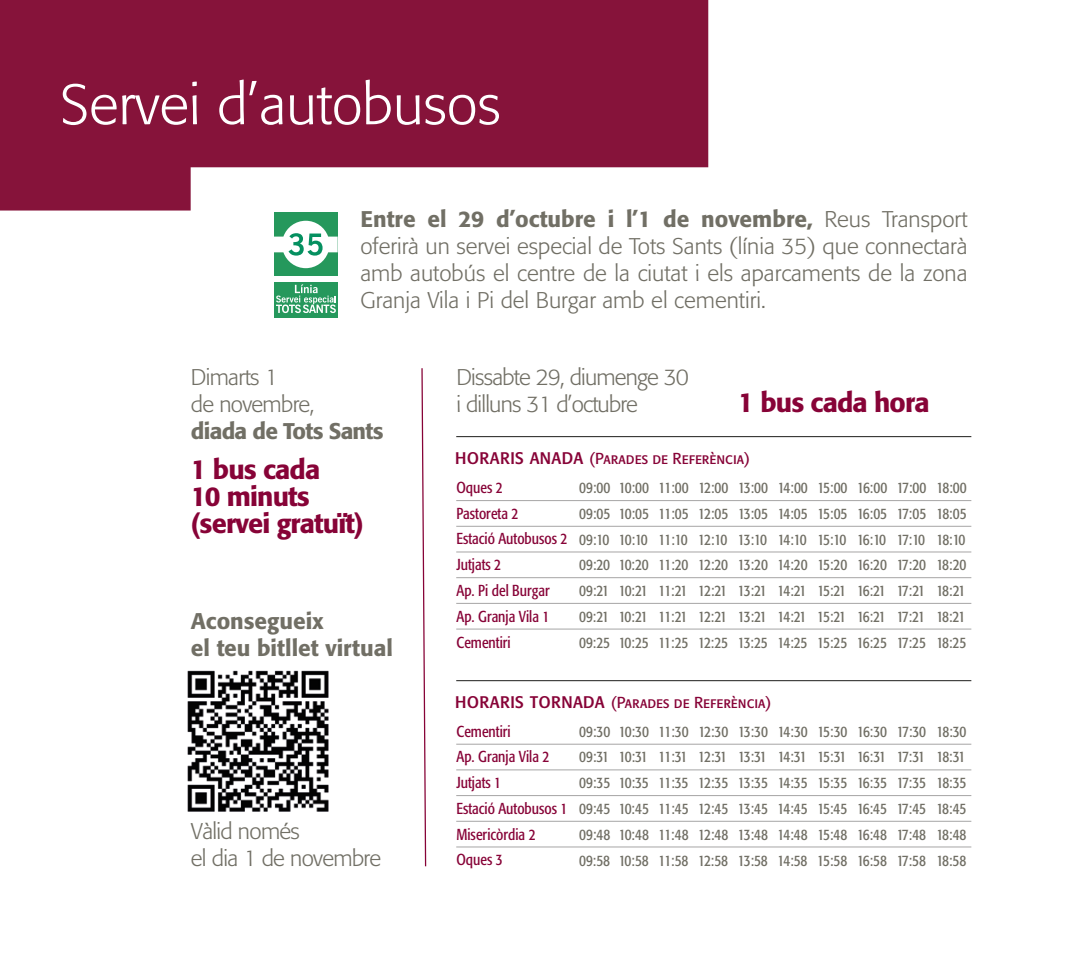
<style>
.page{position:relative;width:1072px;height:957px;background:#fff}
.page>*{position:absolute;margin:0;border:0;box-sizing:border-box;transform-origin:0 0}
.t1{font:300 56.25px "Formata";color:#fff}
.t2{font:500 27px/27px "Formata";letter-spacing:-.03em;color:#870337}
.t3{font:300 22.5px/27px "Formata";letter-spacing:-.03em;color:#716f65}
.t4{font:500 22.5px/27px "Formata";color:#716f65}
.t5{font:500 22.5px "Formata";letter-spacing:-.03em;color:#716f65}
.t6{font:condensed 15.75px/25.9px "Formata";letter-spacing:-.07em;color:#716f65;text-align:justify;scale:.96 1}
.t7{font:condensed 15.75px/25.9px "Formata";color:#870337;scale:.96 1}
.t8{font:15.75px "Formata Regular SC";color:#870337;scale:.96 1}
.s1{font-weight:500}
.s2{font-size:21.38px}
</style>
<div class="page">
<svg style="left:0;top:0;width:708px;height:210px;background:#973657"></svg>
<div style="left:274px;top:213px;width:64px;height:63px;background:#25985c"></div>
<svg style="left:274px;top:221px;width:64px;height:47px"></svg>
<div style="left:274px;top:283px;width:64px;height:35px;background:#25985c"></div>
<svg style="left:276px;top:284px;width:60px;height:29px"></svg>
<svg style="left:421px;top:368px;width:6px;height:499px"></svg>
<hr style="left:456px;top:436px;width:515px;height:1px;background:#1d1d1b">
<hr style="left:456px;top:500px;width:515px;height:1px;background:#a6a5a5">
<hr style="left:456px;top:526px;width:515px;height:1px;background:#a6a5a5">
<hr style="left:456px;top:551px;width:515px;height:1px;background:#a6a5a5">
<hr style="left:456px;top:577px;width:515px;height:1px;background:#a6a5a5">
<hr style="left:456px;top:603px;width:515px;height:1px;background:#a6a5a5">
<hr style="left:456px;top:628px;width:515px;height:1px;background:#a6a5a5">
<hr style="left:456px;top:744px;width:515px;height:1px;background:#a6a5a5">
<hr style="left:456px;top:769px;width:515px;height:1px;background:#a6a5a5">
<hr style="left:456px;top:795px;width:515px;height:1px;background:#a6a5a5">
<hr style="left:456px;top:821px;width:515px;height:1px;background:#a6a5a5">
<hr style="left:456px;top:846px;width:515px;height:1px;background:#a6a5a5">
<hr style="left:456px;top:680px;width:515px;height:1px;background:#1d1d1b">
<img style="left:187px;top:670px;width:142px;height:142px">
<h1 class="t1" style="left:60px;top:72px;width:442px">Servei d’autobusos</h1>
<h3 class="t3" style="left:360px;top:206px;width:608px;text-align:justify"><span class="s1">Entre el 29 d’octubre i l’1 de novembre,</span> Reus Transport oferirà un servei especial de Tots Sants (línia 35) que connectarà amb autobús el centre de la ciutat i els aparcaments de la zona Granja Vila i Pi del Burgar amb el cementiri.</h3>
<h3 class="t3" style="left:191px;top:363px;width:125px">Dimarts 1<br>de novembre,</h3>
<h3 class="t5" style="left:191px;top:417px;width:194px">diada de Tots Sants</h3>
<h2 class="t2" style="left:191px;top:456px;width:174px">1 bus cada<br>10 minuts (servei gratuït)</h2>
<h3 class="t4" style="left:191px;top:607px;width:204px">Aconsegueix<br>el teu bitllet virtual</h3>
<h3 class="t3" style="left:191px;top:817px;width:192px">Vàlid només<br>el dia 1 de novembre</h3>
<h3 class="t3" style="left:456px;top:363px;width:234px">Dissabte 29, diumenge 30 i dilluns 31 d’octubre</h3>
<h2 class="t2" style="left:738px;top:389px;width:193px">1 bus cada hora</h2>
<p class="t8" style="left:455px;top:449px;width:309px"><span class="s2">horaris anada</span> (Parades de Referència)</p>
<p class="t7" style="left:456px;top:474px;width:117px">Oques 2<br>Pastoreta 2<br>Estació Autobusos 2<br>Jutjats 2<br>Ap. Pi del Burgar<br>Ap. Granja Vila 1<br>Cementiri</p>
<p class="t6" style="left:579px;top:474px;width:405px">09:00 10:00 11:00 12:00 13:00 14:00 15:00 16:00 17:00 18:00<br>09:05 10:05 11:05 12:05 13:05 14:05 15:05 16:05 17:05 18:05<br>09:10 10:10 11:10 12:10 13:10 14:10 15:10 16:10 17:10 18:10<br>09:20 10:20 11:20 12:20 13:20 14:20 15:20 16:20 17:20 18:20<br>09:21 10:21 11:21 12:21 13:21 14:21 15:21 16:21 17:21 18:21<br>09:21 10:21 11:21 12:21 13:21 14:21 15:21 16:21 17:21 18:21<br>09:25 10:25 11:25 12:25 13:25 14:25 15:25 16:25 17:25 18:25</p>
<p class="t8" style="left:455px;top:693px;width:331px"><span class="s2">horaris tornada</span> (Parades de Referència)</p>
<p class="t7" style="left:456px;top:718px;width:117px">Cementiri<br>Ap. Granja Vila 2<br>Jutjats 1<br>Estació Autobusos 1<br>Misericòrdia 2<br>Oques 3</p>
<p class="t6" style="left:579px;top:718px;width:405px">09:30 10:30 11:30 12:30 13:30 14:30 15:30 16:30 17:30 18:30<br>09:31 10:31 11:31 12:31 13:31 14:31 15:31 16:31 17:31 18:31<br>09:35 10:35 11:35 12:35 13:35 14:35 15:35 16:35 17:35 18:35<br>09:45 10:45 11:45 12:45 13:45 14:45 15:45 16:45 17:45 18:45<br>09:48 10:48 11:48 12:48 13:48 14:48 15:48 16:48 17:48 18:48<br>09:58 10:58 11:58 12:58 13:58 14:58 15:58 16:58 17:58 18:58</p>
</div>
